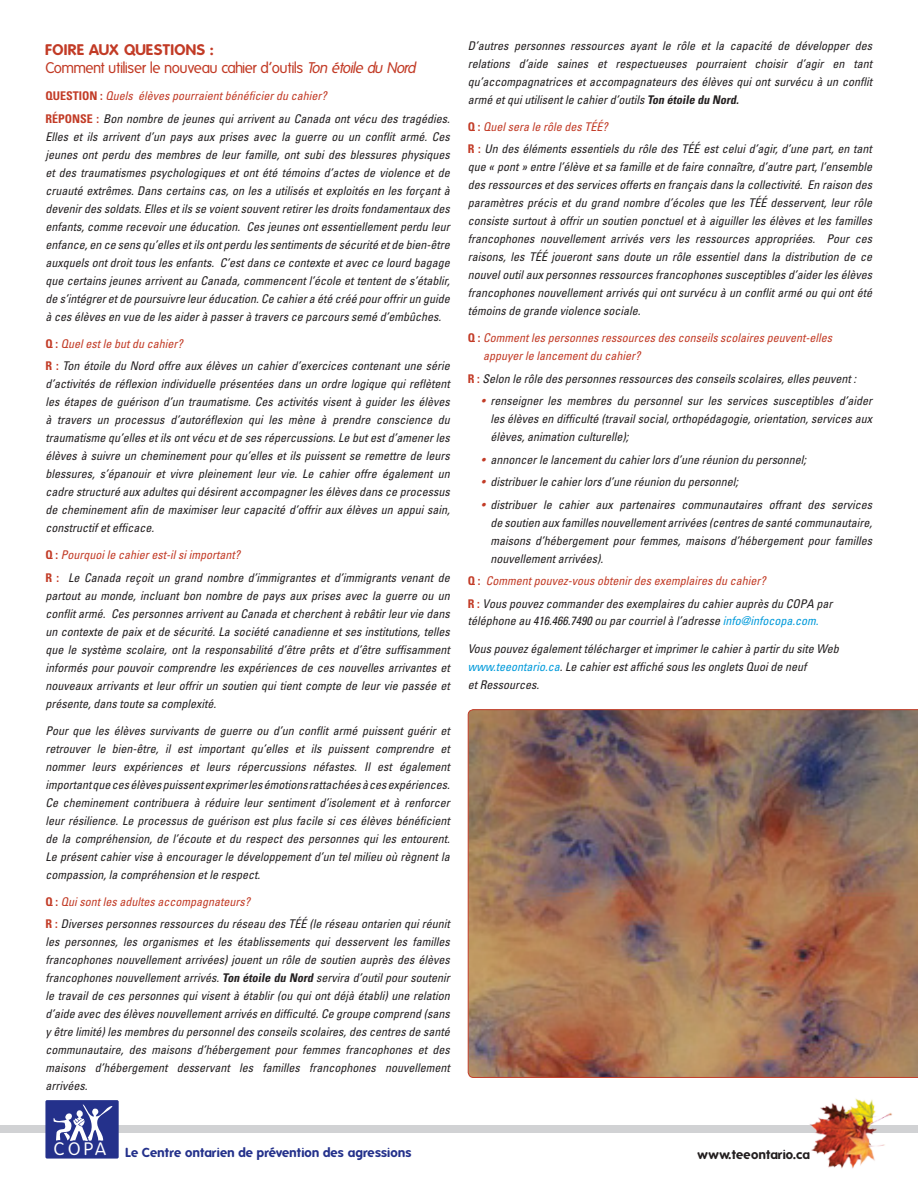
<style>
.page{position:relative;width:918px;height:1188px;background:#fff}
.page>*{position:absolute;margin:0;border:0;box-sizing:border-box;transform-origin:0 0}
.t1{font:17.55px "Folks";color:#fff}
.Univers_Body_Copy{font:15px/18px "Folks";letter-spacing:-.035em;color:#c23b26}
.Univers_Body_Copy-2{font:700 12.75px "Folks";color:#24318b}
.Univers_Body_Copy-3{font:700 12.75px "Folks";color:#231f20}
.t2{font:italic condensed 12px/18px "Univers LT Std";color:#231f20;text-align:justify}
.t3{font:italic condensed 12px/18px "Univers LT Std";color:#c23b26}
.s1{font-weight:700}
.s2{font-style:italic}
.s3{font-weight:700;font-style:normal}
.s4{font-weight:700;font-style:normal;color:#c23b26}
.s5{color:#c23b26}
.s6{color:#009ada}
</style>
<div class="page">
<div style="left:0;top:1125px;width:918px;height:7px;background:#d1d2d4"></div>
<svg style="left:468px;top:709px;width:450px;height:369px"></svg>
<img style="left:797px;top:1070px;width:104px;height:99px">
<div style="left:45px;top:1100px;width:74px;height:59px;background:#24318b;border-radius:2px"></div>
<svg style="left:53px;top:1104px;width:60px;height:37px"></svg>
<p class="Univers_Body_Copy" style="left:45px;top:41px;width:375px"><span class="s1">FOIRE AUX QUESTIONS :<br></span>Comment utiliser le nouveau cahier d’outils <span class="s2">Ton étoile du Nord</span></p>
<p class="t3" style="left:45px;top:87px;width:283px"><span class="s3">QUESTION :</span> Quels élèves pourraient bénéficier du cahier?</p>
<p class="t2" style="left:45px;top:109px;width:406px"><span class="s4">RÉPONSE :</span> Bon nombre de jeunes qui arrivent au Canada ont vécu des tragédies.<br>Elles et ils arrivent d’un pays aux prises avec la guerre ou un conflit armé. Ces jeunes ont perdu des membres de leur famille, ont subi des blessures physiques et des traumatismes psychologiques et ont été témoins d’actes de violence et de cruauté extrêmes. Dans certains cas, on les a utilisés et exploités en les forçant à devenir des soldats. Elles et ils se voient souvent retirer les droits fondamentaux des enfants, comme recevoir une éducation. Ces jeunes ont essentiellement perdu leur enfance, en ce sens qu’elles et ils ont perdu les sentiments de sécurité et de bien-être auxquels ont droit tous les enfants. C’est dans ce contexte et avec ce lourd bagage que certains jeunes arrivent au Canada, commencent l’école et tentent de s’établir, de s’intégrer et de poursuivre leur éducation. Ce cahier a été créé pour offrir un guide à ces élèves en vue de les aider à passer à travers ce parcours semé d’embûches.</p>
<p class="t3" style="left:45px;top:334px;width:139px"><span class="s3">Q :</span> Quel est le but du cahier?</p>
<p class="t2" style="left:45px;top:357px;width:406px"><span class="s4">R :</span> Ton étoile du Nord offre aux élèves un cahier d’exercices contenant une série d’activités de réflexion individuelle présentées dans un ordre logique qui reflètent les étapes de guérison d’un traumatisme. Ces activités visent à guider les élèves à travers un processus d’autoréflexion qui les mène à prendre conscience du traumatisme qu’elles et ils ont vécu et de ses répercussions. Le but est d’amener les élèves à suivre un cheminement pour qu’elles et ils puissent se remettre de leurs blessures, s’épanouir et vivre pleinement leur vie. Le cahier offre également un cadre structuré aux adultes qui désirent accompagner les élèves dans ce processus de cheminement afin de maximiser leur capacité d’offrir aux élèves un appui sain, constructif et efficace.</p>
<p class="t3" style="left:45px;top:546px;width:196px"><span class="s3">Q :</span> Pourquoi le cahier est-il si important?</p>
<p class="t2" style="left:45px;top:568px;width:406px"><span class="s4">R :</span> Le Canada reçoit un grand nombre d’immigrantes et d’immigrants venant de partout au monde, incluant bon nombre de pays aux prises avec la guerre ou un conflit armé. Ces personnes arrivent au Canada et cherchent à rebâtir leur vie dans un contexte de paix et de sécurité. La société canadienne et ses institutions, telles que le système scolaire, ont la responsabilité d’être prêts et d’être suffisamment informés pour pouvoir comprendre les expériences de ces nouvelles arrivantes et nouveaux arrivants et leur offrir un soutien qui tient compte de leur vie passée et présente, dans toute sa complexité.</p>
<p class="t2" style="left:45px;top:721px;width:406px">Pour que les élèves survivants de guerre ou d’un conflit armé puissent guérir et retrouver le bien-être, il est important qu’elles et ils puissent comprendre et nommer leurs expériences et leurs répercussions néfastes. Il est également important que ces élèves puissent exprimer les émotions rattachées à ces expériences.<br>Ce cheminement contribuera à réduire leur sentiment d’isolement et à renforcer leur résilience. Le processus de guérison est plus facile si ces élèves bénéficient de la compréhension, de l’écoute et du respect des personnes qui les entourent.<br>Le présent cahier vise à encourager le développement d’un tel milieu où règnent la compassion, la compréhension et le respect.</p>
<p class="t3" style="left:45px;top:892px;width:206px"><span class="s3">Q :</span> Qui sont les adultes accompagnateurs?</p>
<p class="t2" style="left:45px;top:915px;width:406px"><span class="s4">R :</span> Diverses personnes ressources du réseau des TÉÉ (le réseau ontarien qui réunit les personnes, les organismes et les établissements qui desservent les familles francophones nouvellement arrivées) jouent un rôle de soutien auprès des élèves francophones nouvellement arrivés. <span class="s1">Ton étoile du Nord</span> servira d’outil pour soutenir le travail de ces personnes qui visent à établir (ou qui ont déjà établi) une relation d’aide avec des élèves nouvellement arrivés en difficulté. Ce groupe comprend (sans y être limité) les membres du personnel des conseils scolaires, des centres de santé communautaire, des maisons d’hébergement pour femmes francophones et des maisons d’hébergement desservant les familles francophones nouvellement arrivées.</p>
<p class="t2" style="left:468px;top:36px;width:406px">D’autres personnes ressources ayant le rôle et la capacité de développer des relations d’aide saines et respectueuses pourraient choisir d’agir en tant qu’accompagnatrices et accompagnateurs des élèves qui ont survécu à un conflit armé et qui utilisent le cahier d’outils <span class="s1">Ton étoile du Nord.</span></p>
<p class="t3" style="left:468px;top:117px;width:141px"><span class="s3">Q :</span> Quel sera le rôle des TÉÉ?</p>
<p class="t2" style="left:468px;top:140px;width:406px"><span class="s4">R :</span> Un des éléments essentiels du rôle des TÉÉ est celui d’agir, d’une part, en tant que « pont » entre l’élève et sa famille et de faire connaître, d’autre part, l’ensemble des ressources et des services offerts en français dans la collectivité. En raison des paramètres précis et du grand nombre d’écoles que les TÉÉ desservent, leur rôle consiste surtout à offrir un soutien ponctuel et à aiguiller les élèves et les familles francophones nouvellement arrivés vers les ressources appropriées. Pour ces raisons, les TÉÉ joueront sans doute un rôle essentiel dans la distribution de ce nouvel outil aux personnes ressources francophones susceptibles d’aider les élèves francophones nouvellement arrivés qui ont survécu à un conflit armé ou qui ont été témoins de grande violence sociale.</p>
<p class="t3" style="left:483px;top:329px;width:351px;text-indent:-15px"><span class="s3">Q :</span> Comment les personnes ressources des conseils scolaires peuvent-elles appuyer le lancement du cahier?</p>
<p class="t2" style="left:468px;top:369px;width:390px"><span class="s4">R :</span> Selon le rôle des personnes ressources des conseils scolaires, elles peuvent :</p>
<p class="t2" style="left:490px;top:392px;width:383px;text-indent:-9px"><span class="s5">•</span> renseigner les membres du personnel sur les services susceptibles d’aider les élèves en difficulté (travail social, orthopédagogie, orientation, services aux élèves, animation culturelle);</p>
<p class="t2" style="left:481px;top:450px;width:327px"><span class="s5">•</span> annoncer le lancement du cahier lors d’une réunion du personnel;</p>
<p class="t2" style="left:481px;top:473px;width:259px"><span class="s5">•</span> distribuer le cahier lors d’une réunion du personnel;</p>
<p class="t2" style="left:490px;top:495px;width:383px;text-indent:-9px"><span class="s5">•</span> distribuer le cahier aux partenaires communautaires offrant des services de soutien aux familles nouvellement arrivées (centres de santé communautaire, maisons d’hébergement pour femmes, maisons d’hébergement pour familles nouvellement arrivées).</p>
<p class="t2" style="left:468px;top:570px;width:366px;line-height:22.4px"><span class="s4">Q :</span> <span class="s5">Comment pouvez-vous obtenir des exemplaires du cahier?<br></span><span class="s4">R :</span> Vous pouvez commander des exemplaires du cahier auprès du COPA par</p>
<p class="t2" style="left:468px;top:612px;width:352px">téléphone au 416.466.7490 ou par courriel à l’adresse <span class="s6">info@infocopa.com.</span></p>
<p class="t2" style="left:468px;top:639px;width:373px;text-align:left">Vous pouvez également télécharger et imprimer le cahier à partir du site Web <span class="s6">www.teeontario.ca</span>. Le cahier est affiché sous les onglets Quoi de neuf<br>et Ressources.</p>
<p class="t1" style="left:54px;top:1139px;width:54px">COPA</p>
<p class="Univers_Body_Copy-2" style="left:126px;top:1145px;width:288px">Le Centre ontarien de prévention des agressions</p>
<p class="Univers_Body_Copy-3" style="left:698px;top:1147px;width:114px">www.teeontario.ca</p>
</div>
